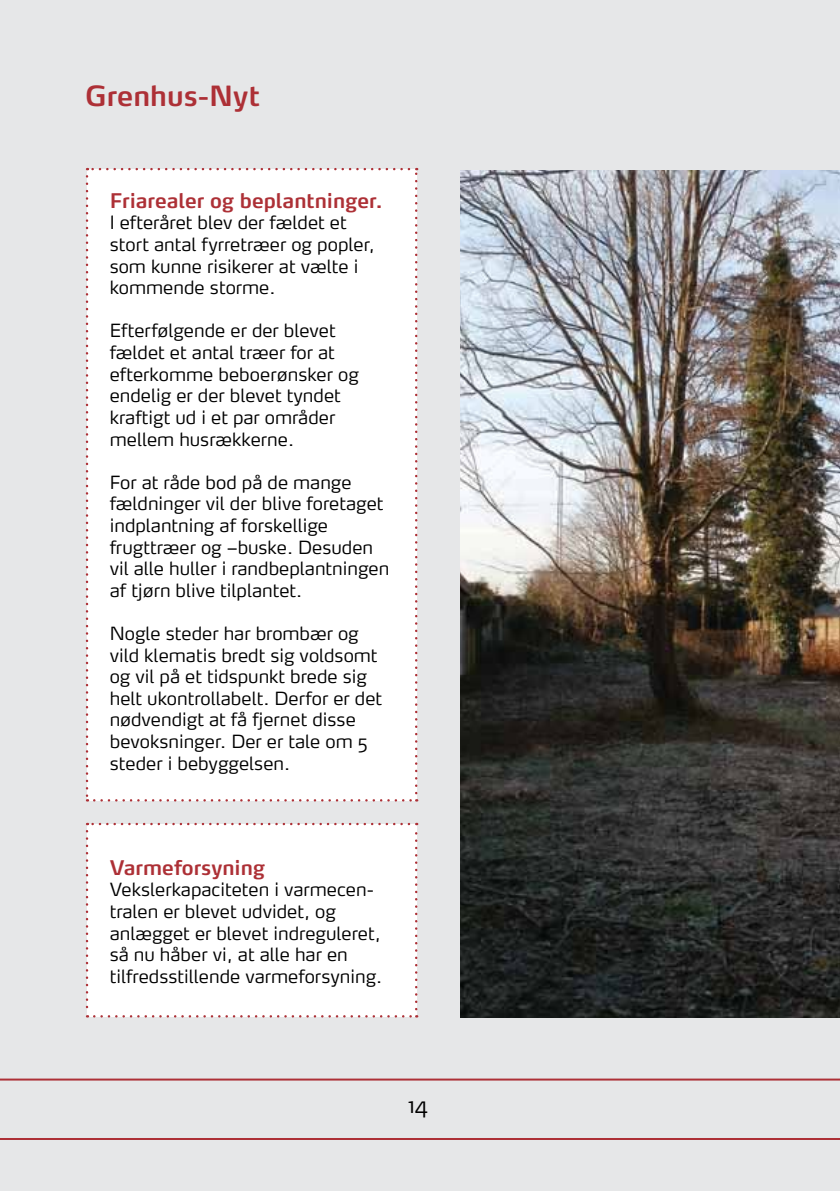
<style>
.page{position:relative;width:840px;height:1191px;background:#fff}
.page>*{position:absolute;margin:0;border:0;box-sizing:border-box;transform-origin:0 0}
.t1{font:600 27.6px "Max OT";color:#ad3036}
.t2{font:300 22px "Max OT";color:#000}
.t3{font:600 20px "Max OT";color:#ad3036}
.t4{font:300 18px/21.6px "Max OT";color:#000}
</style>
<div class="page">
<div style="left:0;top:0;width:839px;height:1191px;background:#e6e7e8"></div>
<hr style="left:0;top:1078px;width:839px;height:2px;background:#ad3036">
<hr style="left:0;top:1138px;width:839px;height:2px;background:#ad3036">
<div style="left:87px;top:169px;width:329px;height:631px;background:#fff"></div>
<svg style="left:86px;top:176px;width:2px;height:625px"></svg>
<svg style="left:94px;top:799px;width:323px;height:2px"></svg>
<svg style="left:415px;top:168px;width:2px;height:625px"></svg>
<svg style="left:87px;top:168px;width:322px;height:2px"></svg>
<div style="left:87px;top:824px;width:329px;height:192px;background:#fff"></div>
<svg style="left:86px;top:831px;width:2px;height:186px"></svg>
<svg style="left:94px;top:1015px;width:323px;height:2px"></svg>
<svg style="left:415px;top:823px;width:2px;height:186px"></svg>
<svg style="left:87px;top:823px;width:322px;height:2px"></svg>
<img style="left:460px;top:170px;width:379px;height:847px">
<h1 class="t1" style="left:85px;top:78px;width:176px">Grenhus-Nyt</h1>
<p class="t3" style="left:110px;top:187px;width:275px">Friarealer og beplantninger.</p>
<p class="t4" style="left:110px;top:213px;width:266px">I efteråret blev der fældet et stort antal fyrretræer og popler, som kunne risikerer at vælte i kommende storme.</p>
<p class="t4" style="left:110px;top:321px;width:250px">Efterfølgende er der blevet fældet et antal træer for at efterkomme beboerønsker og endelig er der blevet tyndet kraftigt ud i et par områder mellem husrækkerne.</p>
<p class="t4" style="left:110px;top:472px;width:281px">For at råde bod på de mange fældninger vil der blive foretaget indplantning af forskellige frugttræer og –buske. Desuden vil alle huller i randbeplantningen af tjørn blive tilplantet.</p>
<p class="t4" style="left:110px;top:624px;width:274px">Nogle steder har brombær og vild klematis bredt sig voldsomt og vil på et tidspunkt brede sig helt ukontrollabelt. Derfor er det nødvendigt at få fjernet disse bevoksninger. Der er tale om 5 steder i bebyggelsen.</p>
<p class="t3" style="left:110px;top:854px;width:157px">Varmeforsyning</p>
<p class="t4" style="left:110px;top:880px;width:274px">Vekslerkapaciteten i varmecen&shy;tralen er blevet udvidet, og anlægget er blevet indreguleret, så nu håber vi, at alle har en tilfredsstillende varmeforsyning.</p>
<p class="t2" style="left:408px;top:1090px;width:21px">14</p>
</div>
